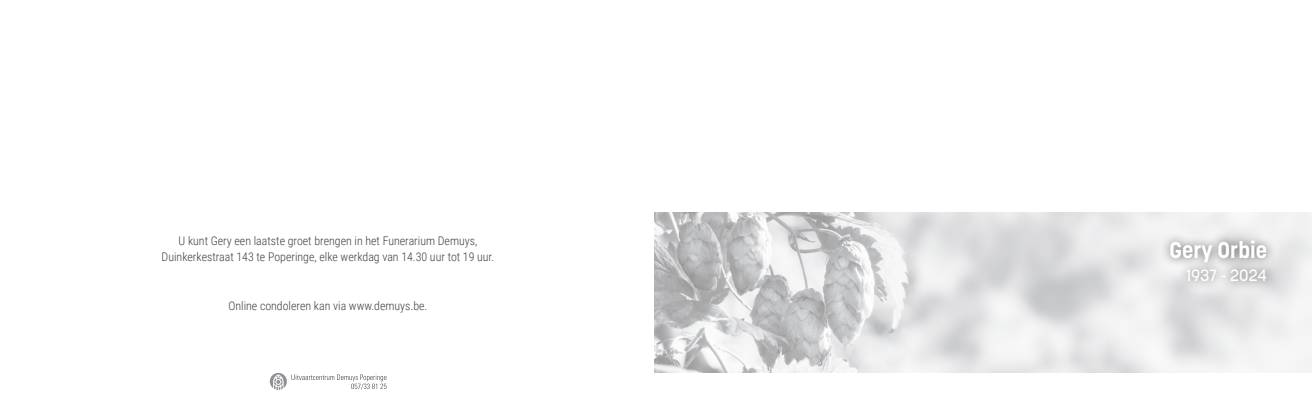
<style>
.page{position:relative;width:1312px;height:408px;background:#fff}
.page>*{position:absolute;margin:0;border:0;box-sizing:border-box;transform-origin:0 0}
.t1{font:700 22.5px "Korolev";color:#fff}
.t2{font:500 16.25px "Korolev";color:#fff}
.t3{font:300 11.88px/16.2px "Roboto Condensed";color:#3e3e3f;text-align:center}
</style>
<div class="page">
<svg style="left:270px;top:372px;width:116px;height:17px"></svg>
<img style="left:654px;top:213px;width:657px;height:159px">
<svg style="left:1160px;top:231px;width:115px;height:59px;background:#d5d5d6"></svg>
<p class="t3" style="left:162px;top:232px;width:334px">U kunt Gery een laatste groet brengen in het Funerarium Demuys,<br>Duinkerkestraat 143 te Poperinge, elke werkdag van 14.30 uur tot 19 uur.</p>
<p class="t3" style="left:228px;top:297px;width:200px">Online condoleren kan via www.demuys.be.</p>
<h1 class="t1" style="left:1169px;top:236px;width:99px">Gery Orbie</h1>
<h2 class="t2" style="left:1185px;top:265px;width:82px">1937 - 2024</h2>
</div>
